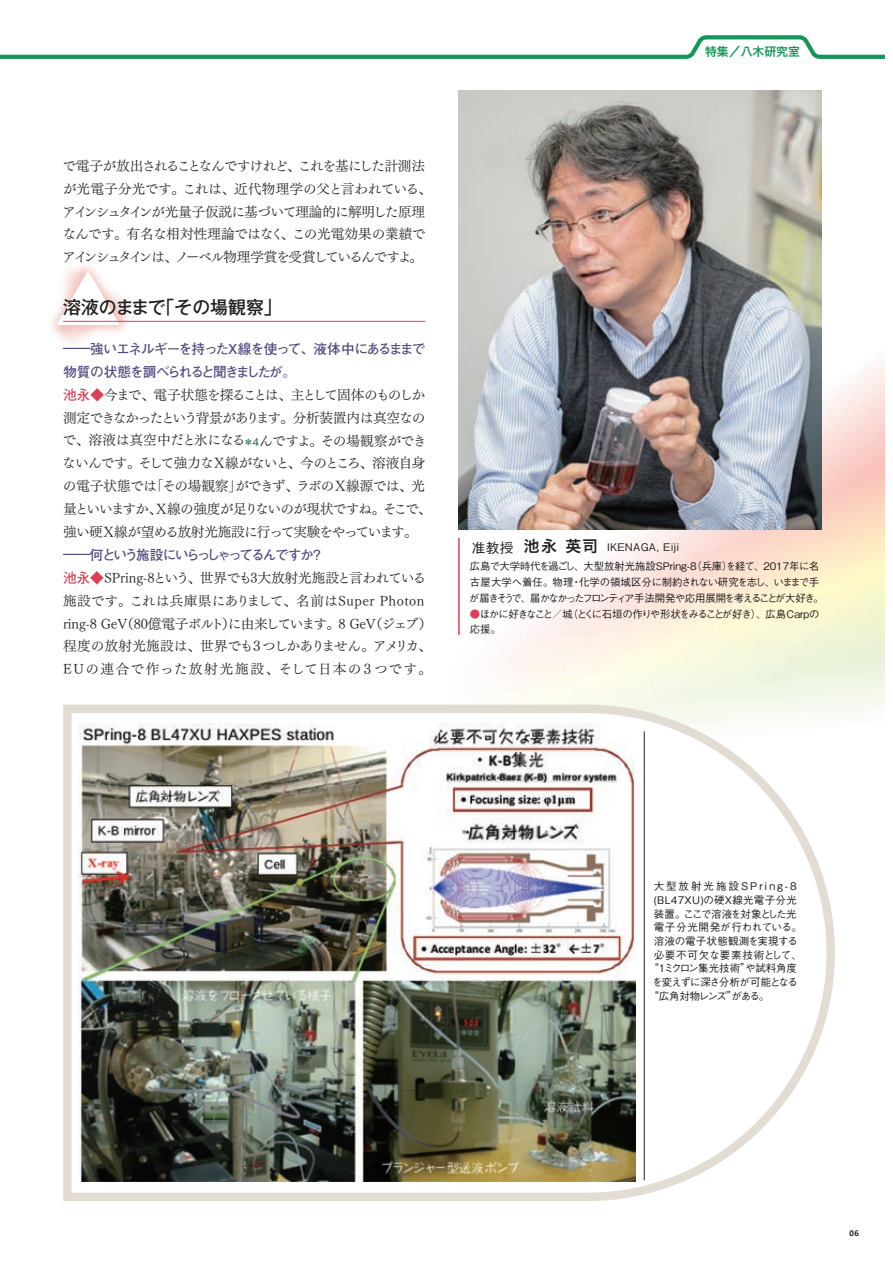
<style>
.page{position:relative;width:893px;height:1263px;background:#fff}
.page>*{position:absolute;margin:0;border:0;box-sizing:border-box;transform-origin:0 0}
.t1{font:17.85px "Gothic MB101 Pro Medium 90 msp RKSJ H";color:#231f20}
.t2{font:13.65px/23px "Tsuku Min Pr 5 N R 90 msp RKSJ H";letter-spacing:-.055em;color:#231f20}
.t3{font:13.65px/23px "Tsuku Min Pr 5 N R 90 msp RKSJ H";letter-spacing:-.015em;color:#231f20}
.t4{font:13.65px/23px "Futo Go B101 Pro Bold 90 msp RKSJ H";letter-spacing:-.095em;color:#534d83;scale:2 1}
.t5{font:13.65px "Futo Go B101 Pro Bold 90 msp RKSJ H";letter-spacing:-.155em;color:#534d83;scale:2 1}
.t6{font:11.85px "Hira Kaku Pro N W6 90 msp RKSJ H";color:#159659}
.t7{font:10.5px "Gothic BBB Pro Medium 90 msp RKSJ H";letter-spacing:.01em;color:#231f20}
.t8{font:10.5px "Gothic BBB Pro Medium 90 msp RKSJ H";letter-spacing:-.03em;color:#231f20}
.t9{font:10.5px "Gothic BBB Pro Medium 90 msp RKSJ H";letter-spacing:.185em;color:#231f20}
.t10{font:10.5px "Gothic BBB Pro Medium 90 msp RKSJ H";letter-spacing:-.11em;color:#231f20}
.t11{font:10.5px "Gothic BBB Pro Medium 90 msp RKSJ H";letter-spacing:-.085em;color:#231f20}
.t12{font:10.5px "Gothic BBB Pro Medium 90 msp RKSJ H";letter-spacing:.075em;color:#231f20}
.t13{font:10.5px "Gothic BBB Pro Medium 90 msp RKSJ H";letter-spacing:-.12em;color:#231f20}
.t14{font:10.35px/15.8px "Gothic BBB Pro Medium 90 msp RKSJ H";letter-spacing:-.04em;color:#231f20}
.t15{font:10.35px/15.8px "Gothic BBB Pro Medium 90 msp RKSJ H";letter-spacing:-.095em;color:#231f20}
.t16{font:700 8.85px "Calibri";color:#231f20}
.s1{font-family:"Futo Go B101 Pro Bold 90 msp RKSJ H";color:#da3f57}
.s2{font-family:"Gothic BBB Pro Medium 90 msp RKSJ H";font-size:10.5px;color:#0c6638}
.s3{font-size:13.65px}
.s4{font-family:"Hira Kaku Pro N W6 90 msp RKSJ H";font-size:15.75px}
.s5{color:#da3f57}
</style>
<div class="page">
<img style="left:458px;top:232px;width:426px;height:480px">
<svg style="left:63px;top:696px;width:780px;height:505px"></svg>
<svg style="left:72px;top:713px;width:754px;height:480px"></svg>
<svg style="left:0;top:35px;width:884px;height:24px"></svg>
<img style="left:79px;top:724px;width:556px;height:457px">
<hr style="left:644px;top:731px;width:1px;height:449px;background:#231f20">
<svg style="left:56px;top:270px;width:64px;height:55px"></svg>
<hr style="left:63px;top:321px;width:362px;height:1px;background:#da3f57">
<hr style="left:458px;top:538px;width:2px;height:97px;background:#da3f57">
<img style="left:459px;top:90px;width:362px;height:440px">
<p class="t2" style="left:62px;top:156px;width:371px">で電子が放出されることなんですけれど、これを基にした計測法が光電子分光です。これは、近代物理学の父と言われている、アインシュタインが光量子仮説に基づいて理論的に解明した原理なんです。有名な相対性理論ではなく、この光電効果の業績でアインシュタインは、ノーベル物理学賞を受賞しているんですよ。</p>
<h1 class="t1" style="left:63px;top:301px;width:220px">溶液のままで「その場観察」</h1>
<p class="t4" style="left:63px;top:339px;width:183px">̶強いエネルギーを持ったX線を使って、液体中にあるままで物質の状態を調べられると聞きましたが。</p>
<p class="t2" style="left:62px;top:385px;width:371px"><span class="s1">池永◆</span>今まで、電子状態を探ることは、主として固体のものしか測定できなかったという背景があります。分析装置内は真空なので、溶液は真空中だと氷になる<span class="s2">＊4</span>んですよ。その場観察ができないんです。そして強力なＸ線がないと、今のところ、溶液自身の電子状態では「その場観察」ができず、ラボのＸ線源では、光量といいますか、Ｘ線の強度が足りないのが現状ですね。そこで、強い硬Ｘ線が望める放射光施設に行って実験をやっています。</p>
<p class="t5" style="left:63px;top:550px;width:132px">̶何という施設にいらっしゃってるんですか？</p>
<p class="t3" style="left:63px;top:568px;width:370px"><span class="s1">池永◆</span>SPring-8という、世界でも3大放射光施設と言われている施設です。これは兵庫県にありまして、名前はSuper Photon ring-8 GeV（80億電子ボルト）に由来しています。8 GeV（ジェブ）程度の放射光施設は、世界でも３つしかありません。アメリカ、EUの連合で作った放射光施設、そして日本の３つです。</p>
<p class="t6" style="left:705px;top:47px;width:97px">特集／八木研究室</p>
<p class="t7" style="left:472px;top:543px;width:209px"><span class="s3">准教授</span> <span class="s4">池永 英司</span> IKENAGA, Eiji</p>
<p class="t14" style="left:469px;top:560px;width:356px">広島で大学時代を過ごし、大型放射光施設SPring-8（兵庫）を経て、2017年に名古屋大学へ着任。物理・化学の領域区分に制約されない研究を志し、いままで手が届きそうで、届かなかったフロンティア手法開発や応用展開を考えることが大好き。</p>
<p class="t15" style="left:470px;top:607px;width:351px"><span class="s5">●</span>ほかに好きなこと／城（とくに石垣の作りや形状をみることが好き）、広島Carpの応援。</p>
<p class="t9" style="left:654px;top:882px;width:145px">大型放射光施設SPring-8</p>
<p class="t7" style="left:654px;top:896px;width:145px">(BL47XU)の硬X線光電子分光</p>
<p class="t10" style="left:654px;top:910px;width:145px">装置。ここで溶液を対象とした光</p>
<p class="t7" style="left:654px;top:923px;width:150px">電子分光開発が行われている。</p>
<p class="t7" style="left:654px;top:937px;width:146px">溶液の電子状態観測を実現する</p>
<p class="t12" style="left:654px;top:951px;width:150px">必要不可欠な要素技術として、</p>
<p class="t8" style="left:648px;top:964px;width:150px">“1ミクロン集光技術”や試料角度</p>
<p class="t11" style="left:652px;top:978px;width:147px">を変えずに深さ分析が可能となる</p>
<p class="t13" style="left:648px;top:992px;width:123px">“広角対物レンズ”がある。</p>
<p class="t16" style="left:849px;top:1229px;width:11px">06</p>
</div>
